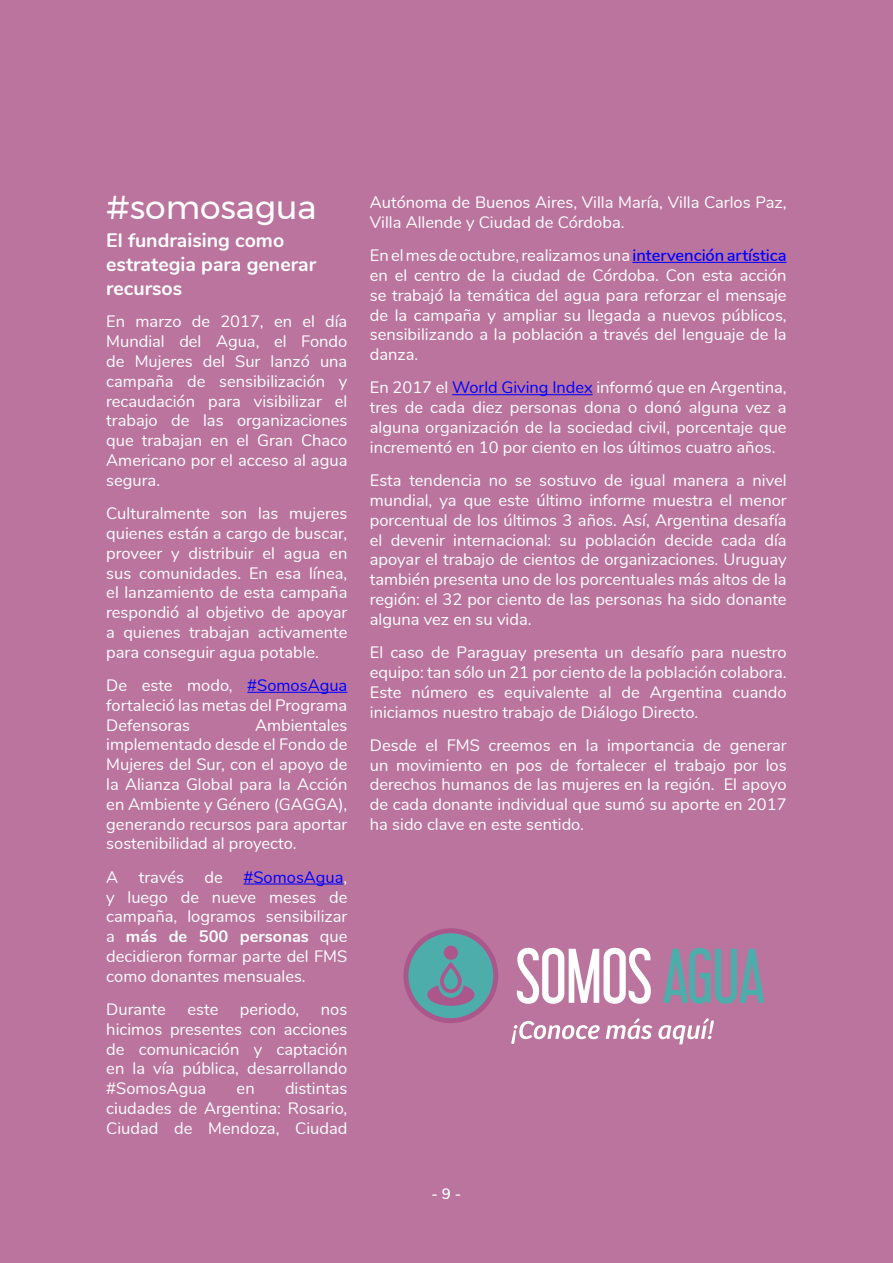
<style>
.page{position:relative;width:893px;height:1263px;background:#ba749d}
.page>*{position:absolute;margin:0;border:0;box-sizing:border-box;transform-origin:0 0}
.t1{font:33px "Montserrat";color:#fff}
.t2{font:700 19.5px/24px "Nunito";color:#fff}
.t3{font:16.5px/19.8px "Nunito";color:#fff;text-align:justify}
.t4{font:600 15px "Nunito";color:#fff}
.s1{color:#00f}
.s2{font-weight:700}
.s3{font-weight:600;color:#00f}
</style>
<div class="page">
<hr style="left:247px;top:692px;width:100px;height:1px;background:#00f">
<hr style="left:244px;top:883px;width:100px;height:1px;background:#00f">
<hr style="left:632px;top:262px;width:155px;height:1px;background:#00f">
<hr style="left:452px;top:394px;width:141px;height:1px;background:#00f">
<svg style="left:517px;top:948px;width:134px;height:56px"></svg>
<svg style="left:663px;top:948px;width:101px;height:56px"></svg>
<svg style="left:403px;top:928px;width:95px;height:95px"></svg>
<svg style="left:511px;top:1021px;width:89px;height:23px"></svg>
<svg style="left:606px;top:1018px;width:46px;height:21px"></svg>
<svg style="left:658px;top:1018px;width:56px;height:26px"></svg>
<h1 class="t1" style="left:106px;top:182px;width:212px">#somosagua</h1>
<p class="t2" style="left:106px;top:227px;width:211px">El fundraising como estrategia para generar recursos</p>
<p class="t3" style="left:106px;top:311px;width:243px">En marzo de 2017, en el día Mundial del Agua, el Fondo de Mujeres del Sur lanzó una campaña de sensibilización y recaudación para visibilizar el trabajo de las organizaciones que trabajan en el Gran Chaco Americano por el acceso al agua segura.</p>
<p class="t3" style="left:106px;top:503px;width:243px">Culturalmente son las mujeres quienes están a cargo de buscar, proveer y distribuir el agua en sus comunidades. En esa línea, el lanzamiento de esta campaña respondió al objetivo de apoyar a quienes trabajan activamente para conseguir agua potable.</p>
<p class="t3" style="left:106px;top:674px;width:243px">De este modo, <span class="s1">#SomosAgua </span>fortaleció las metas del Programa Defensoras</p>
<p class="t3" style="left:106px;top:714px;width:243px;text-indent:149px">Ambientales implementado desde el Fondo de Mujeres del Sur, con el apoyo de la Alianza Global para la Acción en Ambiente y Género (GAGGA), generando recursos para aportar sostenibilidad al proyecto.</p>
<p class="t3" style="left:106px;top:866px;width:243px">A través de <span class="s1">#SomosAgua</span>, y luego de nueve meses de campaña, logramos sensibilizar a <span class="s2">más de 500 personas</span> que decidieron formar parte del FMS como donantes mensuales.</p>
<p class="t3" style="left:106px;top:998px;width:61px">Durante</p>
<p class="t3" style="left:188px;top:998px;width:32px">este</p>
<p class="t3" style="left:240px;top:998px;width:61px">periodo,</p>
<p class="t3" style="left:106px;top:998px;width:243px;text-indent:215px">nos hicimos presentes con acciones de comunicación y captación en la vía pública, desarrollando #SomosAgua</p>
<p class="t3" style="left:106px;top:1078px;width:243px;text-indent:179px">distintas ciudades de Argentina: Rosario, Ciudad de Mendoza, Ciudad</p>
<p class="t3" style="left:237px;top:1078px;width:20px">en</p>
<p class="t3" style="left:370px;top:191px;width:418px">Autónoma de Buenos Aires, Villa María, Villa Carlos Paz,<br>Villa Allende y Ciudad de Córdoba.</p>
<p class="t3" style="left:370px;top:245px;width:418px">En el mes de octubre, realizamos una <span class="s3">intervención artística </span>en el centro de la ciudad de Córdoba. Con esta acción se trabajó la temática del agua para reforzar el mensaje de la campaña y ampliar su llegada a nuevos públicos, sensibilizando a la población a través del lenguaje de la danza.</p>
<p class="t3" style="left:370px;top:377px;width:418px">En 2017 el <span class="s1">World Giving Index</span> informó que en Argentina, tres de cada diez personas dona o donó alguna vez a alguna organización de la sociedad civil, porcentaje que incrementó en 10 por ciento en los últimos cuatro años.</p>
<p class="t3" style="left:370px;top:470px;width:418px">Esta tendencia no se sostuvo de igual manera a nivel mundial, ya que este último informe muestra el menor porcentual de los últimos 3 años. Así, Argentina desafía el devenir internacional: su población decide cada día apoyar el trabajo de cientos de organizaciones. Uruguay también presenta uno de los porcentuales más altos de la región: el 32 por ciento de las personas ha sido donante alguna vez en su vida.</p>
<p class="t3" style="left:370px;top:641px;width:418px">El caso de Paraguay presenta un desafío para nuestro equipo: tan sólo un 21 por ciento de la población colabora.<br>Este número es equivalente al de Argentina cuando iniciamos nuestro trabajo de Diálogo Directo.</p>
<p class="t3" style="left:370px;top:734px;width:418px">Desde el FMS creemos en la importancia de generar un movimiento en pos de fortalecer el trabajo por los derechos humanos de las mujeres en la región. El apoyo de cada donante individual que sumó su aporte en 2017 ha sido clave en este sentido.</p>
<p class="t4" style="left:432px;top:1182px;width:31px">- 9 -</p>
</div>
